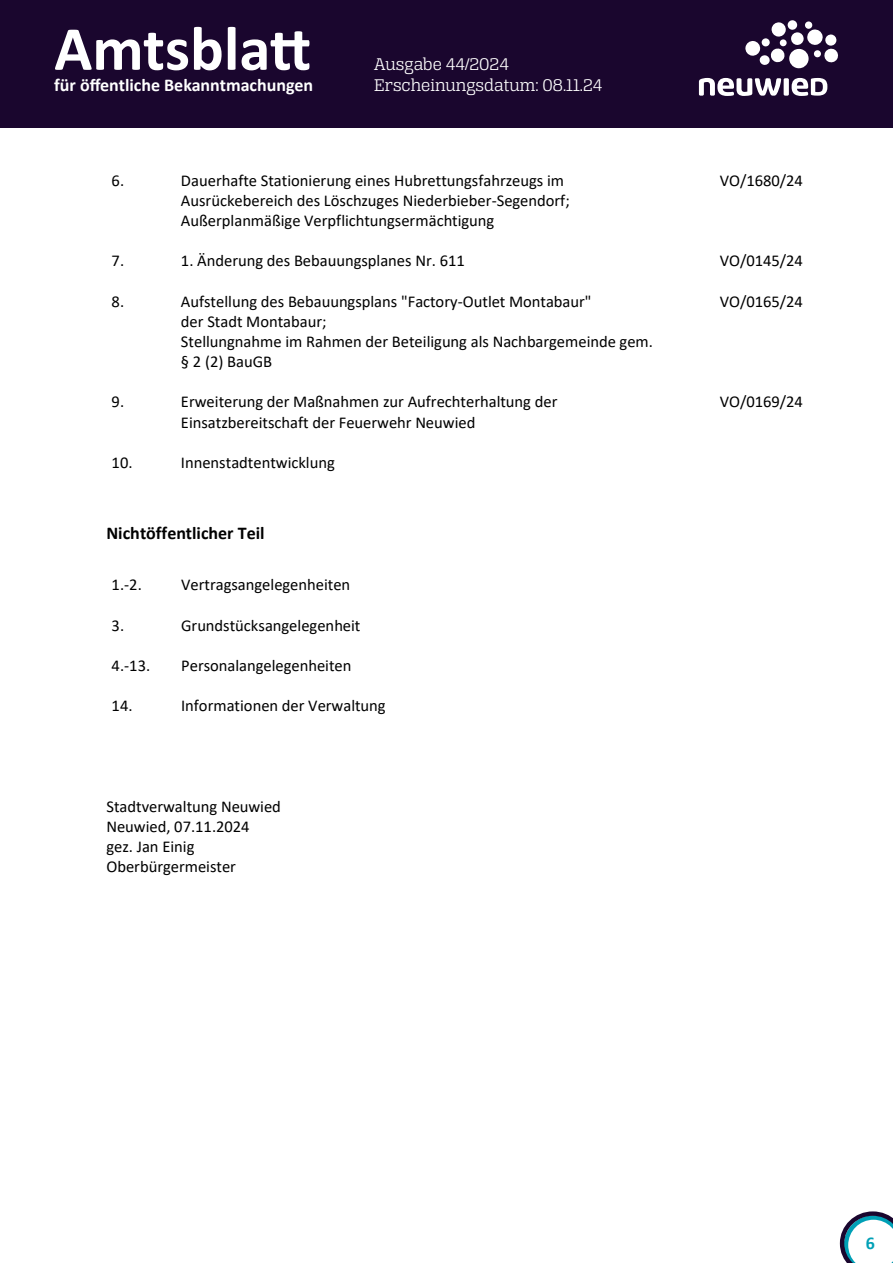
<style>
.page{position:relative;width:893px;height:1263px;background:#fff}
.page>*{position:absolute;margin:0;border:0;box-sizing:border-box;transform-origin:0 0}
.t1{font:700 63px "Calibri";color:#fff}
.t2{font:18px/21.6px "Alianza Slab 300";color:#fff}
.t3{font:700 18px "Calibri";color:#fff}
.t4{font:700 18px "Calibri";color:#000}
.t5{font:700 18px "Calibri";color:#00a0b6}
.t6{font:16.5px/20.1px "Calibri";color:#000}
</style>
<div class="page">
<svg style="left:840px;top:1211px;width:53px;height:52px"></svg>
<div style="left:0;top:0;width:893px;height:128px;background:#1a062e"></div>
<svg style="left:745px;top:22px;width:93px;height:47px"></svg>
<div style="left:787px;top:20px;width:10px;height:10px;background:#fff;border-radius:50%"></div>
<svg style="left:699px;top:78px;width:128px;height:18px"></svg>
<h1 class="t1" style="left:54px;top:4px;width:258px">Amtsblatt</h1>
<p class="t3" style="left:54px;top:73px;width:260px">für öffentliche Bekanntmachungen</p>
<p class="t2" style="left:374px;top:53px;width:230px">Ausgabe 44/2024<br>Erscheinungsdatum: 08.11.24</p>
<p class="t6" style="left:112px;top:170px;width:14px">6.</p>
<p class="t6" style="left:181px;top:170px;width:390px">Dauerhafte Stationierung eines Hubrettungsfahrzeugs im<br>Ausrückebereich des Löschzuges Niederbieber-Segendorf;<br>Außerplanmäßige Verpflichtungsermächtigung</p>
<p class="t6" style="left:720px;top:170px;width:85px">VO/1680/24</p>
<p class="t6" style="left:112px;top:250px;width:14px">7.</p>
<p class="t6" style="left:181px;top:250px;width:285px">1. Änderung des Bebauungsplanes Nr. 611</p>
<p class="t6" style="left:720px;top:250px;width:85px">VO/0145/24</p>
<p class="t6" style="left:112px;top:291px;width:14px">8.</p>
<p class="t6" style="left:181px;top:291px;width:473px">Aufstellung des Bebauungsplans "Factory-Outlet Montabaur"<br>der Stadt Montabaur;<br>Stellungnahme im Rahmen der Beteiligung als Nachbargemeinde gem. § 2 (2) BauGB</p>
<p class="t6" style="left:720px;top:291px;width:85px">VO/0165/24</p>
<p class="t6" style="left:112px;top:391px;width:14px">9.</p>
<p class="t6" style="left:181px;top:391px;width:378px">Erweiterung der Maßnahmen zur Aufrechterhaltung der<br>Einsatzbereitschaft der Feuerwehr Neuwied</p>
<p class="t6" style="left:720px;top:391px;width:85px">VO/0169/24</p>
<p class="t6" style="left:112px;top:452px;width:23px">10.</p>
<p class="t6" style="left:181px;top:452px;width:155px">Innenstadtentwicklung</p>
<p class="t4" style="left:106px;top:520px;width:160px">Nichtöffentlicher Teil</p>
<p class="t6" style="left:112px;top:574px;width:32px">1.-2.</p>
<p class="t6" style="left:181px;top:574px;width:171px">Vertragsangelegenheiten</p>
<p class="t6" style="left:112px;top:615px;width:14px">3.</p>
<p class="t6" style="left:181px;top:615px;width:181px">Grundstücksangelegenheit</p>
<p class="t6" style="left:112px;top:655px;width:40px">4.-13.</p>
<p class="t6" style="left:181px;top:655px;width:172px">Personalangelegenheiten</p>
<p class="t6" style="left:112px;top:695px;width:23px">14.</p>
<p class="t6" style="left:181px;top:695px;width:206px">Informationen der Verwaltung</p>
<p class="t6" style="left:106px;top:796px;width:176px">Stadtverwaltung Neuwied<br>Neuwied, 07.11.2024<br>gez. Jan Einig<br>Oberbürgermeister</p>
<p class="t5" style="left:866px;top:1230px;width:11px">6</p>
</div>
